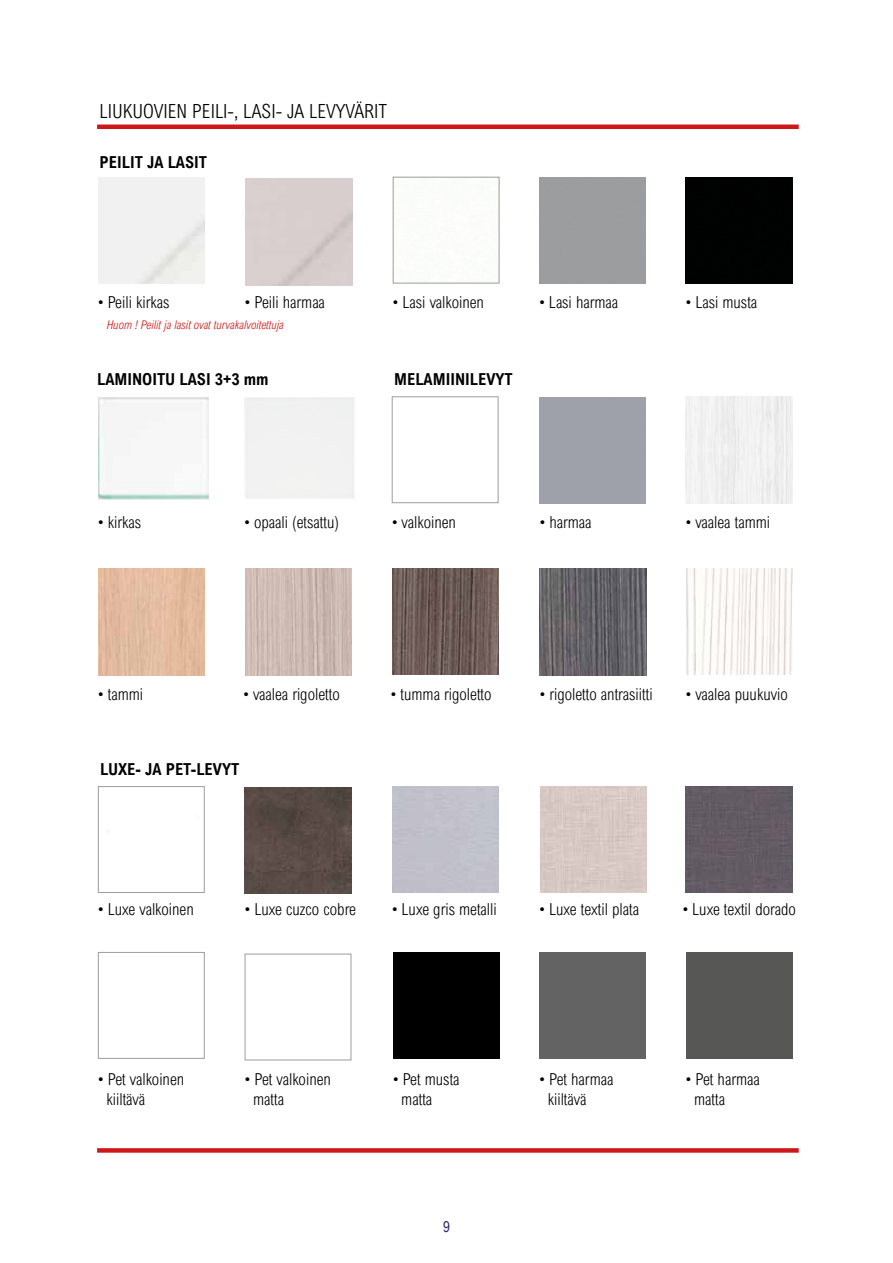
<style>
.page{position:relative;width:893px;height:1263px;background:#fff}
.page>*{position:absolute;margin:0;border:0;box-sizing:border-box;transform-origin:0 0}
.t1{font:300 19.5px "Arial Nova Cond";color:#000}
.t2{font:300 16.5px/19.8px "Arial Nova Cond";color:#000}
.t3{font:700 16.5px "Arial Nova Cond";color:#000}
.t4{font:15px "Arial Narrow";color:#262161}
.t5{font:italic 300 12px "Arial Nova Cond";color:#cd1719}
</style>
<div class="page">
<hr style="left:97px;top:125px;width:702px;height:4px;background:#cd1719">
<div style="left:393px;top:177px;width:106px;height:106px;border:1px solid #9d9d9c"></div>
<div style="left:686px;top:177px;width:106px;height:106px;background:#010102"></div>
<div style="left:392px;top:397px;width:106px;height:106px;border:1px solid #9d9d9c"></div>
<div style="left:686px;top:397px;width:106px;height:106px;background:#f0f0f0"></div>
<img style="left:98px;top:569px;width:106px;height:106px">
<img style="left:246px;top:569px;width:106px;height:106px">
<img style="left:392px;top:568px;width:106px;height:107px">
<img style="left:540px;top:569px;width:106px;height:106px">
<img style="left:686px;top:568px;width:106px;height:107px">
<div style="left:98px;top:786px;width:106px;height:107px;border:1px solid #9d9d9c"></div>
<img style="left:245px;top:787px;width:106px;height:106px">
<div style="left:540px;top:786px;width:107px;height:107px;background:#d8c9c4"></div>
<div style="left:686px;top:786px;width:106px;height:107px;background:#625b63"></div>
<div style="left:98px;top:952px;width:106px;height:106px;background:#fff;border:1px solid #9d9d9c"></div>
<div style="left:245px;top:954px;width:106px;height:106px;background:#fff;border:1px solid #9d9d9c"></div>
<div style="left:393px;top:952px;width:106px;height:107px;background:#000"></div>
<div style="left:539px;top:952px;width:107px;height:107px;background:#646363"></div>
<div style="left:686px;top:952px;width:106px;height:107px;background:#575756"></div>
<div style="left:97px;top:1148px;width:702px;height:5px;background:#cd1719"></div>
<img style="left:98px;top:397px;width:111px;height:102px">
<p class="t1" style="left:100px;top:99px;width:289px">LIUKUOVIEN PEILI-, LASI- JA LEVYVÄRIT</p>
<p class="t3" style="left:100px;top:151px;width:109px">PEILIT JA LASIT</p>
<p class="t2" style="left:98px;top:292px;width:73px">• Peili kirkas</p>
<p class="t2" style="left:245px;top:292px;width:82px">• Peili harmaa</p>
<p class="t2" style="left:393px;top:292px;width:93px">• Lasi valkoinen</p>
<p class="t2" style="left:539px;top:292px;width:80px">• Lasi harmaa</p>
<p class="t2" style="left:686px;top:292px;width:73px">• Lasi musta</p>
<p class="t5" style="left:107px;top:318px;width:179px">Huom ! Peilit ja lasit ovat turvakalvoitettuja</p>
<p class="t3" style="left:97px;top:369px;width:173px">LAMINOITU LASI 3+3 mm</p>
<p class="t2" style="left:98px;top:512px;width:44px">• kirkas</p>
<p class="t2" style="left:244px;top:512px;width:96px">• opaali (etsattu)</p>
<p class="t3" style="left:394px;top:369px;width:120px">MELAMIINILEVYT</p>
<p class="t2" style="left:392px;top:512px;width:65px">• valkoinen</p>
<p class="t2" style="left:540px;top:512px;width:53px">• harmaa</p>
<p class="t2" style="left:686px;top:512px;width:86px">• vaalea tammi</p>
<p class="t2" style="left:98px;top:684px;width:47px">• tammi</p>
<p class="t2" style="left:243px;top:684px;width:98px">• vaalea rigoletto</p>
<p class="t2" style="left:391px;top:684px;width:102px">• tumma rigoletto</p>
<p class="t2" style="left:540px;top:684px;width:114px">• rigoletto antrasiitti</p>
<p class="t2" style="left:686px;top:684px;width:103px">• vaalea puukuvio</p>
<p class="t3" style="left:100px;top:758px;width:141px">LUXE- JA PET-LEVYT</p>
<p class="t2" style="left:98px;top:898px;width:97px">• Luxe valkoinen</p>
<p class="t2" style="left:245px;top:898px;width:113px">• Luxe cuzco cobre</p>
<p class="t2" style="left:392px;top:898px;width:106px">• Luxe gris metalli</p>
<p class="t2" style="left:539px;top:898px;width:101px">• Luxe textil plata</p>
<p class="t2" style="left:683px;top:898px;width:115px">• Luxe textil dorado</p>
<p class="t2" style="left:106px;top:1069px;width:79px;text-indent:-8px">• Pet valkoinen kiiltävä</p>
<p class="t2" style="left:253px;top:1069px;width:79px;text-indent:-8px">• Pet valkoinen matta</p>
<p class="t2" style="left:401px;top:1069px;width:60px;text-indent:-8px">• Pet musta matta</p>
<p class="t2" style="left:548px;top:1069px;width:67px;text-indent:-8px">• Pet harmaa kiiltävä</p>
<p class="t2" style="left:694px;top:1069px;width:67px;text-indent:-8px">• Pet harmaa matta</p>
<p class="t4" style="left:443px;top:1215px;width:8px">9</p>
</div>
